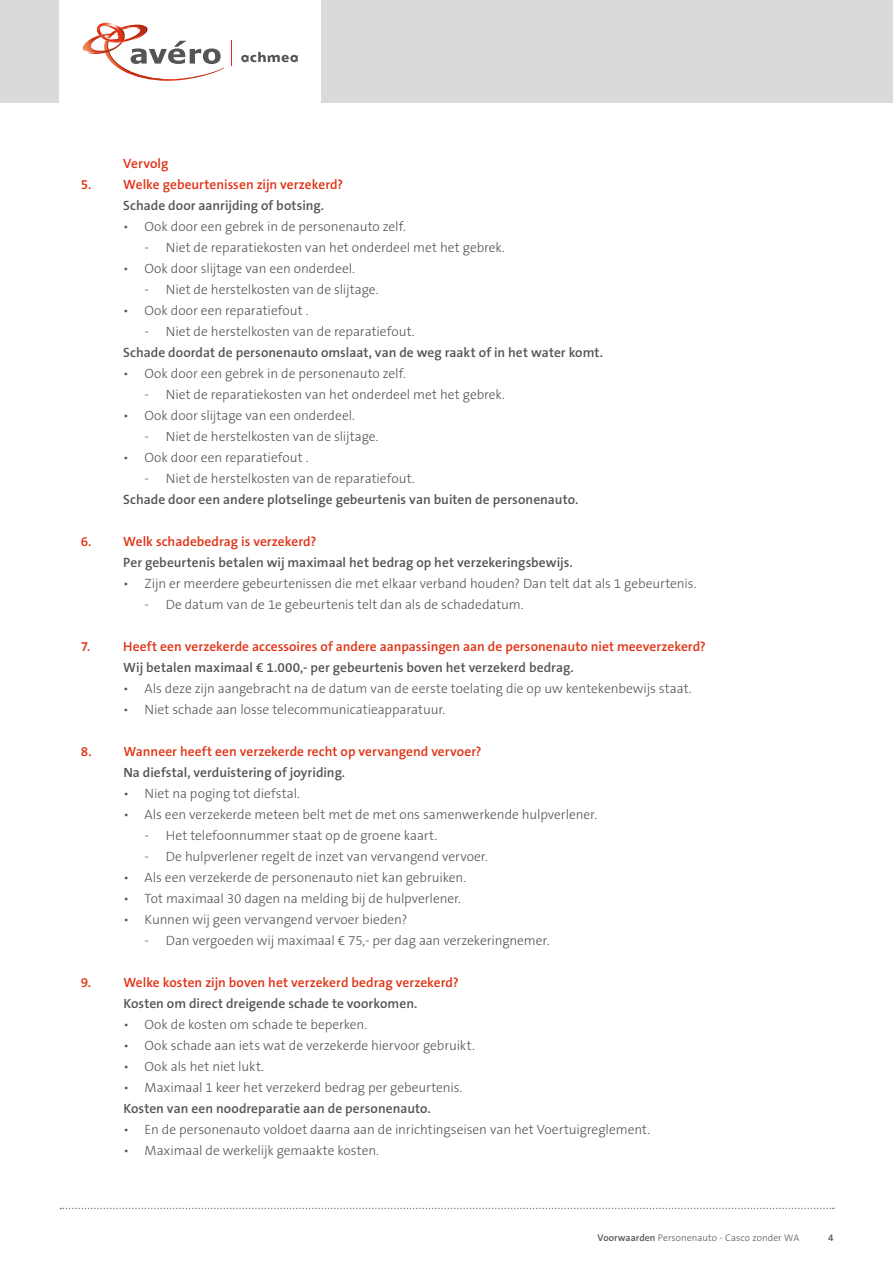
<style>
.page{position:relative;width:893px;height:1263px;background:#fff}
.page>*{position:absolute;margin:0;border:0;box-sizing:border-box;transform-origin:0 0}
.t1{font:300 13.5px "The Sans B3";letter-spacing:-.005em;color:#555}
.t2{font:600 13.5px "The Sans B6";letter-spacing:.005em;color:#555}
.t3{font:600 13.5px "The Sans B6";letter-spacing:.005em;color:#e13214}
.t4{font:300 9.75px "The Sans B3";letter-spacing:.005em;color:#555}
.s1{font-family:"The Sans B6";font-weight:600}
</style>
<div class="page">
<div style="left:0;top:0;width:893px;height:103px;background:#dadada"></div>
<div style="left:60px;top:0;width:261px;height:103px;background:#fff"></div>
<svg style="left:241px;top:52px;width:57px;height:10px"></svg>
<svg style="left:83px;top:22px;width:141px;height:59px"></svg>
<svg style="left:231px;top:41px;width:1px;height:25px"></svg>
<svg style="left:60px;top:1208px;width:774px;height:1px"></svg>
<p class="t3" style="left:123px;top:156px;width:47px">Vervolg</p>
<p class="t3" style="left:81px;top:177px;width:264px">5. Welke gebeurtenissen zijn verzekerd?</p>
<p class="t2" style="left:123px;top:198px;width:202px">Schade door aanrijding of botsing.</p>
<p class="t1" style="left:123px;top:220px;width:284px">• Ook door een gebrek in de personenauto zelf.</p>
<p class="t1" style="left:145px;top:241px;width:362px">- Niet de reparatiekosten van het onderdeel met het gebrek.</p>
<p class="t1" style="left:123px;top:262px;width:233px">• Ook door slijtage van een onderdeel.</p>
<p class="t1" style="left:145px;top:283px;width:235px">- Niet de herstelkosten van de slijtage.</p>
<p class="t1" style="left:123px;top:304px;width:187px">• Ook door een reparatiefout .</p>
<p class="t1" style="left:145px;top:325px;width:272px">- Niet de herstelkosten van de reparatiefout.</p>
<p class="t2" style="left:123px;top:345px;width:481px">Schade doordat de personenauto omslaat, van de weg raakt of in het water komt.</p>
<p class="t1" style="left:123px;top:367px;width:284px">• Ook door een gebrek in de personenauto zelf.</p>
<p class="t1" style="left:145px;top:388px;width:362px">- Niet de reparatiekosten van het onderdeel met het gebrek.</p>
<p class="t1" style="left:123px;top:409px;width:233px">• Ook door slijtage van een onderdeel.</p>
<p class="t1" style="left:145px;top:430px;width:235px">- Niet de herstelkosten van de slijtage.</p>
<p class="t1" style="left:123px;top:451px;width:187px">• Ook door een reparatiefout .</p>
<p class="t1" style="left:145px;top:472px;width:272px">- Niet de herstelkosten van de reparatiefout.</p>
<p class="t2" style="left:123px;top:492px;width:456px">Schade door een andere plotselinge gebeurtenis van buiten de personenauto.</p>
<p class="t3" style="left:81px;top:534px;width:237px">6. Welk schadebedrag is verzekerd?</p>
<p class="t2" style="left:123px;top:555px;width:451px">Per gebeurtenis betalen wij maximaal het bedrag op het verzekeringsbewijs.</p>
<p class="t1" style="left:123px;top:577px;width:575px">• Zijn er meerdere gebeurtenissen die met elkaar verband houden? Dan telt dat als 1 gebeurtenis.</p>
<p class="t1" style="left:145px;top:598px;width:381px">- De datum van de 1e gebeurtenis telt dan als de schadedatum.</p>
<p class="t3" style="left:81px;top:640px;width:11px">7.</p>
<p class="t3" style="left:123px;top:640px;width:584px">Heeft een verzekerde accessoires of andere aanpassingen aan de personenauto niet meeverzekerd?</p>
<p class="t2" style="left:123px;top:661px;width:452px">Wij betalen maximaal € 1.000,- per gebeurtenis boven het verzekerd bedrag.</p>
<p class="t1" style="left:123px;top:682px;width:570px">• Als deze zijn aangebracht na de datum van de eerste toelating die op uw kentekenbewijs staat.</p>
<p class="t1" style="left:123px;top:703px;width:323px">• Niet schade aan losse telecommunicatieapparatuur.</p>
<p class="t3" style="left:81px;top:745px;width:402px">8. Wanneer heeft een verzekerde recht op vervangend vervoer?</p>
<p class="t2" style="left:123px;top:766px;width:223px">Na diefstal, verduistering of joyriding.</p>
<p class="t1" style="left:123px;top:787px;width:178px">• Niet na poging tot diefstal.</p>
<p class="t1" style="left:123px;top:808px;width:475px">• Als een verzekerde meteen belt met de met ons samenwerkende hulpverlener.</p>
<p class="t1" style="left:145px;top:829px;width:294px">- Het telefoonnummer staat op de groene kaart.</p>
<p class="t1" style="left:145px;top:850px;width:345px">- De hulpverlener regelt de inzet van vervangend vervoer.</p>
<p class="t1" style="left:123px;top:871px;width:344px">• Als een verzekerde de personenauto niet kan gebruiken.</p>
<p class="t1" style="left:123px;top:892px;width:339px">• Tot maximaal 30 dagen na melding bij de hulpverlener.</p>
<p class="t1" style="left:123px;top:913px;width:285px">• Kunnen wij geen vervangend vervoer bieden?</p>
<p class="t1" style="left:145px;top:934px;width:406px">- Dan vergoeden wij maximaal € 75,- per dag aan verzekeringnemer.</p>
<p class="t3" style="left:81px;top:976px;width:380px">9. Welke kosten zijn boven het verzekerd bedrag verzekerd?</p>
<p class="t2" style="left:123px;top:997px;width:296px">Kosten om direct dreigende schade te voorkomen.</p>
<p class="t1" style="left:123px;top:1018px;width:245px">• Ook de kosten om schade te beperken.</p>
<p class="t1" style="left:123px;top:1039px;width:353px">• Ook schade aan iets wat de verzekerde hiervoor gebruikt.</p>
<p class="t1" style="left:123px;top:1060px;width:142px">• Ook als het niet lukt.</p>
<p class="t1" style="left:123px;top:1081px;width:341px">• Maximaal 1 keer het verzekerd bedrag per gebeurtenis.</p>
<p class="t2" style="left:123px;top:1102px;width:309px">Kosten van een noodreparatie aan de personenauto.</p>
<p class="t1" style="left:123px;top:1123px;width:528px">• En de personenauto voldoet daarna aan de inrichtingseisen van het Voertuigreglement.</p>
<p class="t1" style="left:123px;top:1144px;width:257px">• Maximaal de werkelijk gemaakte kosten.</p>
<p class="t4" style="left:597px;top:1233px;width:204px"><span class="s1">Voorwaarden</span> Personenauto - Casco zonder WA</p>
<p class="t4" style="left:828px;top:1233px;width:7px">4</p>
</div>
